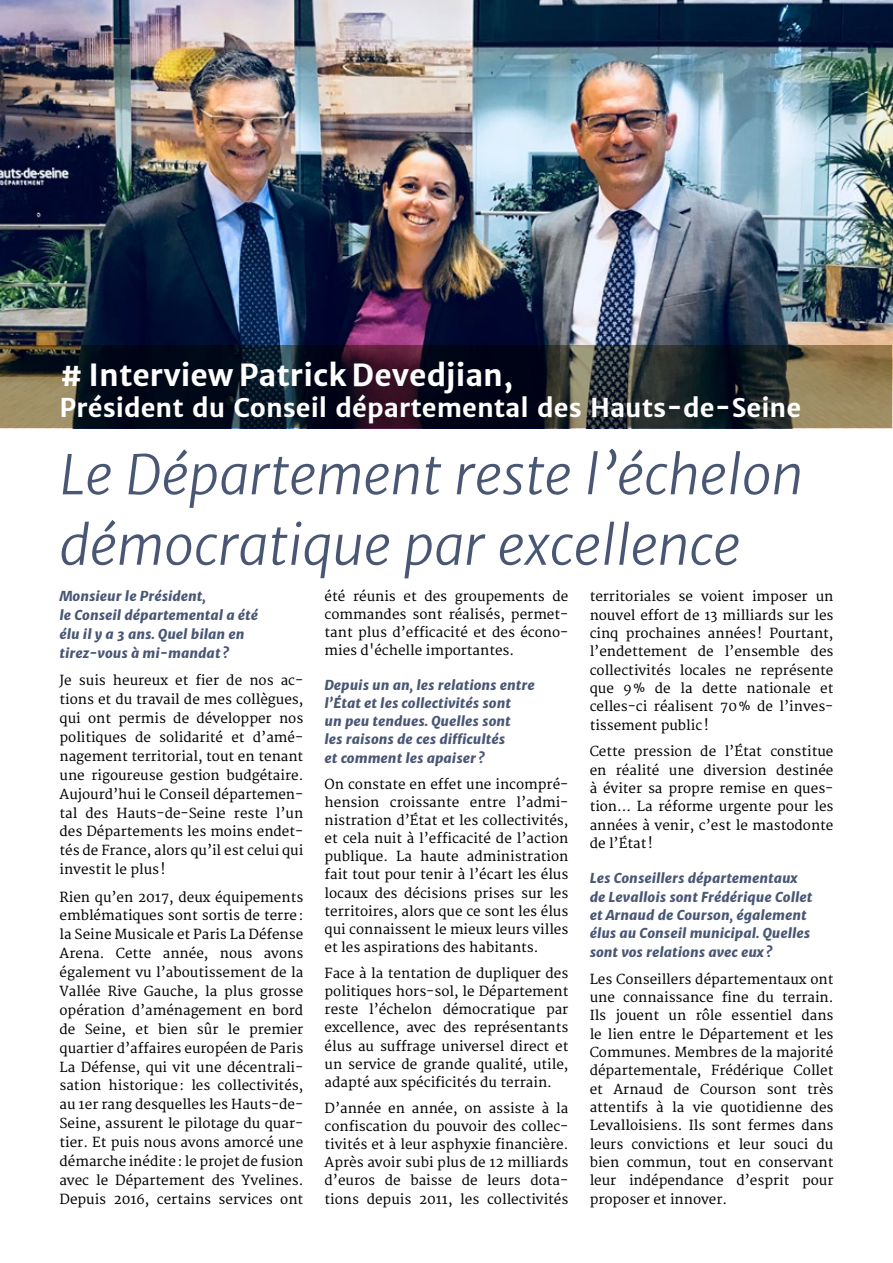
<style>
.page{position:relative;width:893px;height:1263px;background:#fff}
.page>*{position:absolute;margin:0;border:0;box-sizing:border-box;transform-origin:0 0}
.t1{font:italic 300 54px/70.5px "Merriweather Sans";color:#495775}
.t2{font:700 30px "Merriweather Sans";color:#fff}
.t3{font:700 25.5px "Merriweather Sans";color:#fff}
.t4{font:13.5px/18.9px "Merriweather";color:#000;text-align:justify}
.t5{font:italic 13.5px/18px "Merriweather Sans Extra Bld";color:#495775}
</style>
<div class="page">
<img style="left:0;top:0;width:893px;height:428px">
<svg style="left:0;top:345px;width:892px;height:83px;background:#2c2b2d"></svg>
<h2 class="t2" style="left:60px;top:357px;width:455px"># Interview Patrick Devedjian,</h2>
<h3 class="t3" style="left:60px;top:392px;width:743px">Président du Conseil départemental des Hauts-de-Seine</h3>
<h1 class="t1" style="left:60px;top:440px;width:745px">Le Département reste l’échelon démocratique par excellence</h1>
<p class="t5" style="left:60px;top:587px;width:200px;line-height:18.9px">Monsieur le Président,<br>le Conseil départemental a été élu il y a 3 ans. Quel bilan en tirez-vous à mi-mandat?</p>
<p class="t4" style="left:60px;top:672px;width:245px">Je suis heureux et fier de nos ac&shy;tions et du travail de mes collègues, qui ont permis de développer nos politiques de solidarité et d’amé&shy;nagement territorial, tout en tenant une rigoureuse gestion budgétaire.<br>Aujourd’hui le Conseil départemen&shy;tal des Hauts-de-Seine reste l’un des Départements les moins endet&shy;tés de France, alors qu’il est celui qui investit le plus!</p>
<p class="t4" style="left:60px;top:888px;width:245px">Rien qu’en 2017, deux équipements emblématiques sont sortis de terre: la Seine Musicale et Paris La Défense Arena. Cette année, nous avons également vu l’aboutissement de la Vallée Rive Gauche, la plus grosse opération d’aménagement en bord de Seine, et bien sûr le premier quartier d’affaires européen de Paris La Défense, qui vit une décentrali&shy;sation historique: les collectivités, au 1er rang desquelles les Hauts-de-Seine, assurent le pilotage du quar&shy;tier. Et puis nous avons amorcé une démarche inédite: le projet de fusion avec le Département des Yvelines.<br>Depuis 2016, certains services ont</p>
<p class="t4" style="left:325px;top:588px;width:245px;line-height:18px">été réunis et des groupements de commandes sont réalisés, permet&shy;tant plus d’efficacité et des écono&shy;mies d'échelle importantes.</p>
<p class="t5" style="left:325px;top:676px;width:212px">Depuis un an, les relations entre l’État et les collectivités sont<br>un peu tendues. Quelles sont<br>les raisons de ces difficultés<br>et comment les apaiser?</p>
<p class="t4" style="left:325px;top:776px;width:245px;line-height:18px">On constate en effet une incompré&shy;hension croissante entre l’admi&shy;nistration d’État et les collectivités, et cela nuit à l’efficacité de l’action publique. La haute administration fait tout pour tenir à l’écart les élus locaux des décisions prises sur les territoires, alors que ce sont les élus qui connaissent le mieux leurs villes et les aspirations des habitants.</p>
<p class="t4" style="left:325px;top:965px;width:245px;line-height:18px">Face à la tentation de dupliquer des politiques hors-sol, le Département reste l’échelon démocratique par excellence, avec des représentants élus au suffrage universel direct et un service de grande qualité, utile, adapté aux spécificités du terrain.</p>
<p class="t4" style="left:325px;top:1100px;width:245px;line-height:18px">D’année en année, on assiste à la confiscation du pouvoir des collec&shy;tivités et à leur asphyxie financière.<br>Après avoir subi plus de 12 milliards d’euros de baisse de leurs dota&shy;tions depuis 2011, les collectivités</p>
<p class="t4" style="left:590px;top:588px;width:245px;line-height:18.3px">territoriales se voient imposer un nouvel effort de 13 milliards sur les cinq prochaines années! Pourtant, l’endettement de l’ensemble des collectivités locales ne représente que 9% de la dette nationale et celles-ci réalisent 70% de l’inves&shy;tissement public!</p>
<p class="t4" style="left:590px;top:743px;width:245px;line-height:18.3px">Cette pression de l’État constitue en réalité une diversion destinée à éviter sa propre remise en ques&shy;tion… La réforme urgente pour les années à venir, c’est le mastodonte de l’État !</p>
<p class="t5" style="left:590px;top:869px;width:224px">Les Conseillers départementaux de Levallois sont Frédérique Collet et Arnaud de Courson, également élus au Conseil municipal. Quelles sont vos relations avec eux?</p>
<p class="t4" style="left:590px;top:970px;width:245px;line-height:18.3px">Les Conseillers départementaux ont une connaissance fine du terrain.<br>Ils jouent un rôle essentiel dans le lien entre le Département et les Communes. Membres de la majorité départementale, Frédérique Collet et Arnaud de Courson sont très attentifs à la vie quotidienne des Levalloisiens. Ils sont fermes dans leurs convictions et leur souci du bien commun, tout en conservant leur indépendance d’esprit pour proposer et innover.</p>
</div>
